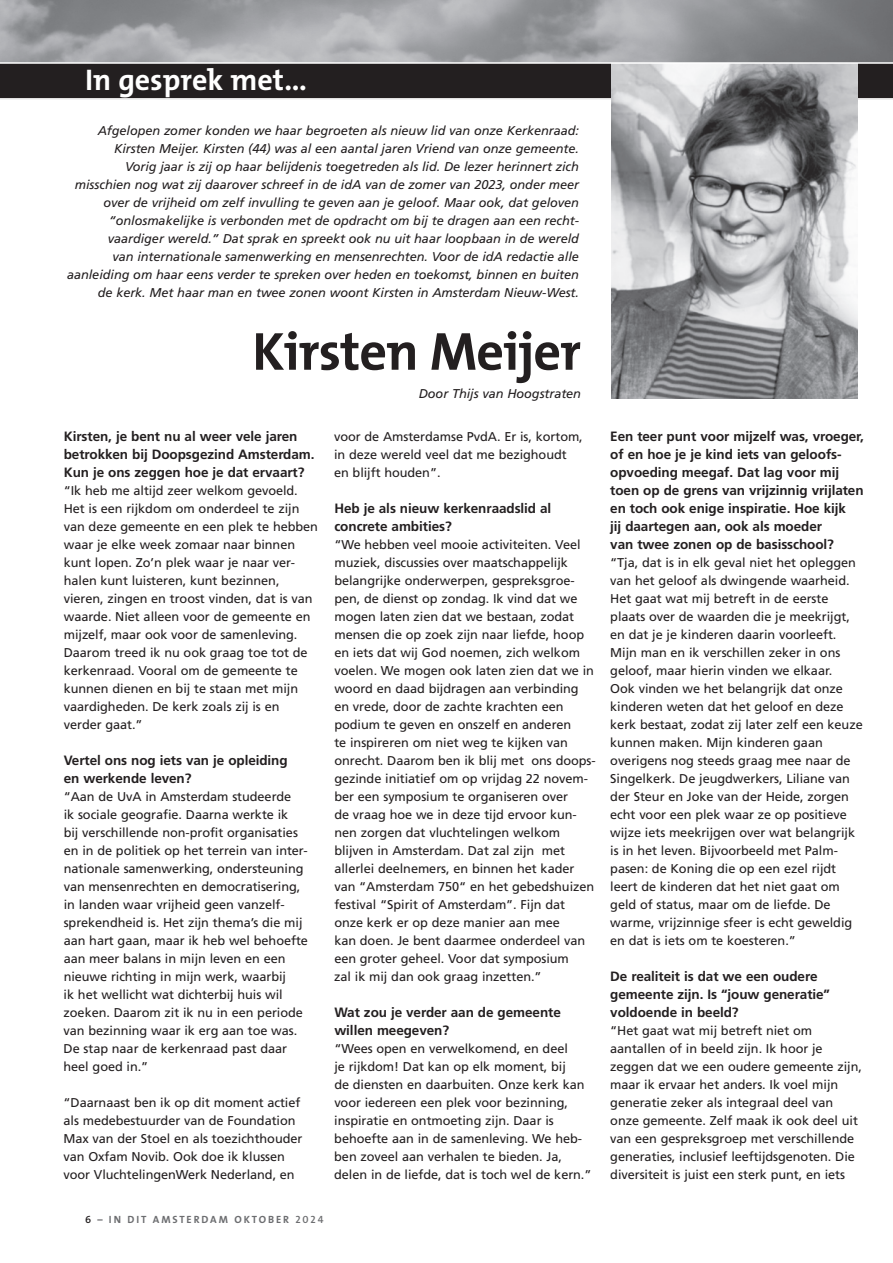
<style>
.page{position:relative;width:893px;height:1263px;background:#fff}
.page>*{position:absolute;margin:0;border:0;box-sizing:border-box;transform-origin:0 0}
.t1{font:700 54px "The Mix";letter-spacing:-.02em;color:#231f20}
.t2{font:700 30px "The Mix";color:#fff}
.t3{font:700 13.5px/18px "Frutiger";letter-spacing:-.005em;color:#231f20}
.t4{font:12.75px/18px "Frutiger";letter-spacing:-.005em;color:#231f20}
.t5{font:italic 12.75px/18px "Frutiger";letter-spacing:-.005em;color:#231f20;text-align:right}
.t6{font:700 10.5px "The Mix";letter-spacing:.18em;color:#6c6d70}
.s1{font-family:"The Mix Semi Bold Caps";font-weight:400;color:#231f20}
.s2{font-family:"The Mix Semi Bold Caps";font-weight:400}
</style>
<div class="page">
<div style="left:0;top:64px;width:893px;height:35px;background:#231f20"></div>
<img style="left:612px;top:64px;width:246px;height:334px">
<h2 class="t2" style="left:85px;top:70px;width:223px">In gesprek met...</h2>
<p class="t5" style="left:67px;top:123px;width:513px">Afgelopen zomer konden we haar begroeten als nieuw lid van onze Kerkenraad:<br>Kirsten Meijer. Kirsten (44) was al een aantal jaren Vriend van onze gemeente.<br>Vorig jaar is zij op haar belijdenis toegetreden als lid. De lezer herinnert zich misschien nog wat zij daarover schreef in de idA van de zomer van 2023, onder meer over de vrijheid om zelf invulling te geven aan je geloof. Maar ook, dat geloven “onlosmakelijke is verbonden met de opdracht om bij te dragen aan een recht&shy;vaardiger wereld.” Dat sprak en spreekt ook nu uit haar loopbaan in de wereld<br>van internationale samenwerking en mensenrechten. Voor de idA redactie alle aanleiding om haar eens verder te spreken over heden en toekomst, binnen en buiten de kerk. Met haar man en twee zonen woont Kirsten in Amsterdam Nieuw-West.</p>
<h1 class="t1" style="left:252px;top:333px;width:330px">Kirsten Meijer</h1>
<p class="t5" style="left:419px;top:386px;width:164px">Door Thijs van Hoogstraten</p>
<p class="t3" style="left:64px;top:428px;width:252px">Kirsten, je bent nu al weer vele jaren betrokken bij Doopsgezind Amsterdam.<br>Kun je ons zeggen hoe je dat ervaart?</p>
<p class="t4" style="left:64px;top:483px;width:256px">“Ik heb me altijd zeer welkom gevoeld.<br>Het is een rijkdom om onderdeel te zijn van deze gemeente en een plek te hebben waar je elke week zomaar naar binnen kunt lopen. Zo’n plek waar je naar ver&shy;halen kunt luisteren, kunt bezinnen, vieren, zingen en troost vinden, dat is van waarde. Niet alleen voor de gemeente en mijzelf, maar ook voor de samenleving.<br>Daarom treed ik nu ook graag toe tot de kerkenraad. Vooral om de gemeente te kunnen dienen en bij te staan met mijn vaardigheden. De kerk zoals zij is en verder gaat.”</p>
<p class="t3" style="left:64px;top:752px;width:225px">Vertel ons nog iets van je opleiding en werkende leven?</p>
<p class="t4" style="left:64px;top:789px;width:246px">“Aan de UvA in Amsterdam studeerde<br>ik sociale geografie. Daarna werkte ik<br>bij verschillende non-profit organisaties en in de politiek op het terrein van inter&shy;nationale samenwerking, ondersteuning van mensenrechten en democratisering, in landen waar vrijheid geen vanzelf&shy;sprekendheid is. Het zijn thema’s die mij aan hart gaan, maar ik heb wel behoefte aan meer balans in mijn leven en een nieuwe richting in mijn werk, waarbij<br>ik het wellicht wat dichterbij huis wil zoeken. Daarom zit ik nu in een periode van bezinning waar ik erg aan toe was.<br>De stap naar de kerkenraad past daar heel goed in.”</p>
<p class="t4" style="left:63px;top:1095px;width:240px">“Daarnaast ben ik op dit moment actief als medebestuurder van de Foundation Max van der Stoel en als toezichthouder van Oxfam Novib. Ook doe ik klussen voor VluchtelingenWerk Nederland, en</p>
<p class="t4" style="left:334px;top:429px;width:250px">voor de Amsterdamse PvdA. Er is, kortom, in deze wereld veel dat me bezighoudt en blijft houden”.</p>
<p class="t3" style="left:334px;top:500px;width:218px">Heb je als nieuw kerkenraadslid al concrete ambities?</p>
<p class="t4" style="left:334px;top:537px;width:263px">“We hebben veel mooie activiteiten. Veel muziek, discussies over maatschappelijk belangrijke onderwerpen, gespreksgroe&shy;pen, de dienst op zondag. Ik vind dat we mogen laten zien dat we bestaan, zodat mensen die op zoek zijn naar liefde, hoop en iets dat wij God noemen, zich welkom voelen. We mogen ook laten zien dat we in woord en daad bijdragen aan verbinding en vrede, door de zachte krachten een podium te geven en onszelf en anderen<br>te inspireren om niet weg te kijken van onrecht. Daarom ben ik blij met ons doops&shy;gezinde initiatief om op vrijdag 22 novem&shy;ber een symposium te organiseren over<br>de vraag hoe we in deze tijd ervoor kun&shy;nen zorgen dat vluchtelingen welkom blijven in Amsterdam. Dat zal zijn met allerlei deelnemers, en binnen het kader van “Amsterdam 750“ en het gebedshuizen festival “Spirit of Amsterdam”. Fijn dat onze kerk er op deze manier aan mee<br>kan doen. Je bent daarmee onderdeel van een groter geheel. Voor dat symposium<br>zal ik mij dan ook graag inzetten.”</p>
<p class="t3" style="left:334px;top:1004px;width:228px">Wat zou je verder aan de gemeente willen meegeven?</p>
<p class="t4" style="left:334px;top:1041px;width:259px">“Wees open en verwelkomend, en deel<br>je rijkdom! Dat kan op elk moment, bij<br>de diensten en daarbuiten. Onze kerk kan voor iedereen een plek voor bezinning, inspiratie en ontmoeting zijn. Daar is behoefte aan in de samenleving. We heb&shy;ben zoveel aan verhalen te bieden. Ja, delen in de liefde, dat is toch wel de kern.”</p>
<p class="t6" style="left:85px;top:1216px;width:240px"><span class="s1">6</span> – IN DIT AMSTERDAM OKTOBER <span class="s2">2024</span></p>
<p class="t3" style="left:610px;top:428px;width:255px">Een teer punt voor mijzelf was, vroeger, of en hoe je je kind iets van geloofs&shy;opvoeding meegaf. Dat lag voor mij toen op de grens van vrijzinnig vrijlaten en toch ook enige inspiratie. Hoe kijk<br>jij daartegen aan, ook als moeder<br>van twee zonen op de basisschool?</p>
<p class="t4" style="left:610px;top:555px;width:254px">“Tja, dat is in elk geval niet het opleggen van het geloof als dwingende waarheid.<br>Het gaat wat mij betreft in de eerste plaats over de waarden die je meekrijgt, en dat je je kinderen daarin voorleeft.<br>Mijn man en ik verschillen zeker in ons geloof, maar hierin vinden we elkaar.<br>Ook vinden we het belangrijk dat onze kinderen weten dat het geloof en deze kerk bestaat, zodat zij later zelf een keuze kunnen maken. Mijn kinderen gaan overigens nog steeds graag mee naar de Singelkerk. De jeugdwerkers, Liliane van der Steur en Joke van der Heide, zorgen echt voor een plek waar ze op positieve wijze iets meekrijgen over wat belangrijk is in het leven. Bijvoorbeeld met Palm&shy;pasen: de Koning die op een ezel rijdt leert de kinderen dat het niet gaat om geld of status, maar om de liefde. De warme, vrijzinnige sfeer is echt geweldig en dat is iets om te koesteren.”</p>
<p class="t3" style="left:610px;top:968px;width:221px">De realiteit is dat we een oudere gemeente zijn. Is “jouw generatie” voldoende in beeld?</p>
<p class="t4" style="left:610px;top:1023px;width:253px">“Het gaat wat mij betreft niet om aantallen of in beeld zijn. Ik hoor je zeggen dat we een oudere gemeente zijn, maar ik ervaar het anders. Ik voel mijn generatie zeker als integraal deel van onze gemeente. Zelf maak ik ook deel uit van een gespreksgroep met verschillende generaties, inclusief leeftijdsgenoten. Die diversiteit is juist een sterk punt, en iets</p>
</div>
